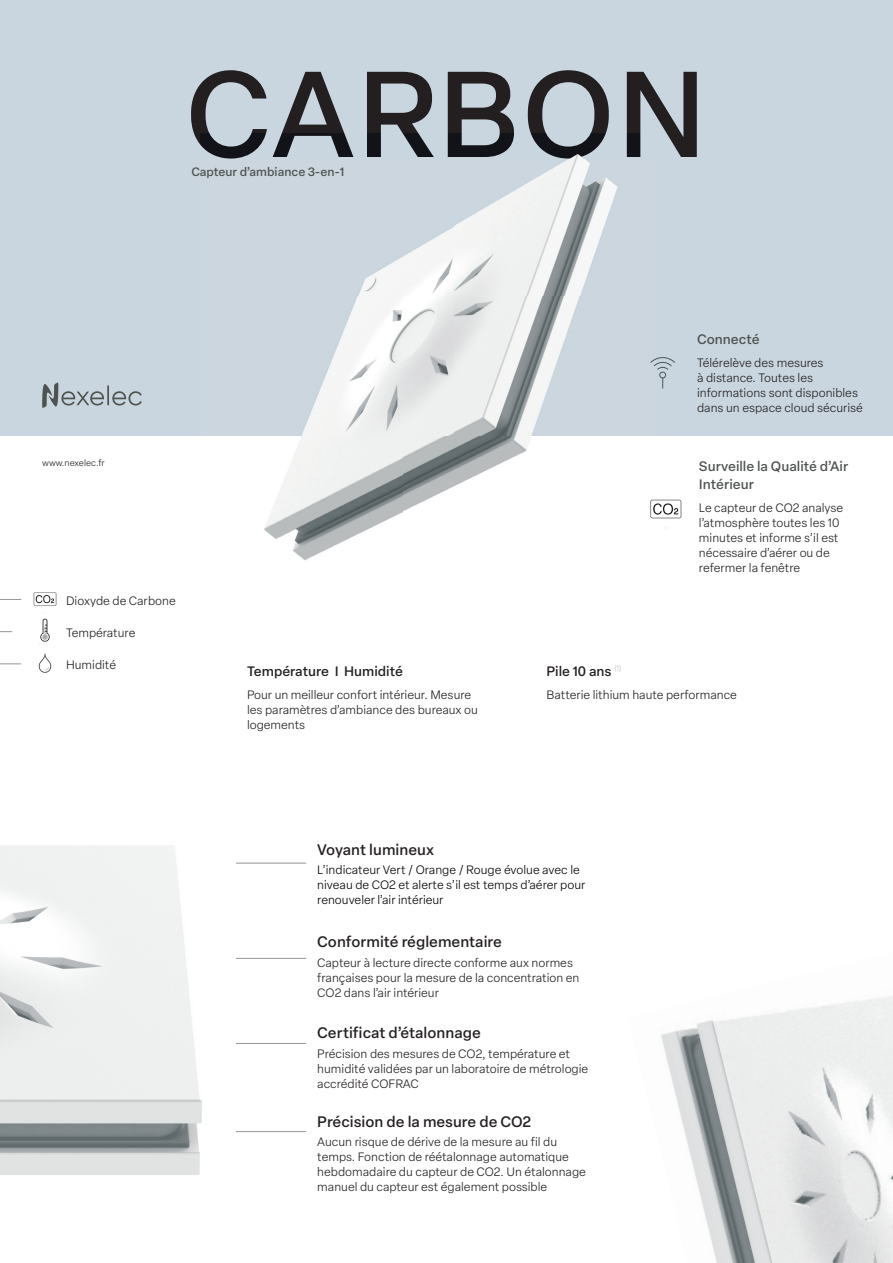
<style>
.page{position:relative;width:893px;height:1263px;background:#fff}
.page>*{position:absolute;margin:0;border:0;box-sizing:border-box;transform-origin:0 0}
.t1{font:500 120px "Elza Text";letter-spacing:.02em;color:#231f20}
.t2{font:500 15px "Elza Text";color:#231f20}
.t3{font:500 13.5px/18px "Elza Text";color:#4f5350}
.t4{font:500 13.5px "Elza Text";color:#231f20}
.t5{font:300 12px/15px "Elza Text";color:#231f20}
.t6{font:300 12px/15px "Elza Text";color:#040503}
.t7{font:500 12px "Elza Text";color:#4f5350}
.t8{font:300 9px "Elza Text";color:#231f20}
</style>
<div class="page">
<div style="left:0;top:0;width:893px;height:435px;background:#cad6df"></div>
<img style="left:33px;top:592px;width:24px;height:50px">
<hr style="left:236px;top:1043px;width:70px;height:1px;background:#979492">
<hr style="left:236px;top:958px;width:70px;height:1px;background:#979492">
<hr style="left:236px;top:863px;width:70px;height:1px;background:#979492">
<svg style="left:42px;top:382px;width:100px;height:26px"></svg>
<img style="left:200px;top:159px;width:459px;height:401px">
<img style="left:200px;top:134px;width:441px;height:25px">
<img style="left:0;top:845px;width:202px;height:330px">
<svg style="left:647px;top:354px;width:28px;height:34px"></svg>
<img style="left:644px;top:488px;width:38px;height:42px">
<svg style="left:0;top:599px;width:21px;height:1px"></svg>
<svg style="left:0;top:664px;width:21px;height:1px"></svg>
<svg style="left:0;top:631px;width:12px;height:1px"></svg>
<img style="left:38px;top:653px;width:14px;height:20px">
<hr style="left:236px;top:1131px;width:70px;height:1px;background:#979492">
<img style="left:661px;top:996px;width:232px;height:267px">
<h1 class="t1" style="left:185px;top:23px;width:523px">CARBON</h1>
<p class="t7" style="left:191px;top:162px;width:154px">Capteur d’ambiance 3-en-1</p>
<p class="t8" style="left:42px;top:456px;width:64px">www.nexelec.fr</p>
<p class="t5" style="left:66px;top:592px;width:111px">Dioxyde de Carbone</p>
<p class="t5" style="left:66px;top:624px;width:71px">Température</p>
<p class="t5" style="left:66px;top:656px;width:52px">Humidité</p>
<p class="t3" style="left:697px;top:329px;width:64px">Connecté</p>
<p class="t5" style="left:697px;top:355px;width:167px">Télérelève des mesures<br>à distance. Toutes les informations sont disponibles dans un espace cloud sécurisé</p>
<p class="t4" style="left:247px;top:661px;width:158px">Température I Humidité</p>
<p class="t5" style="left:247px;top:687px;width:232px">Pour un meilleur confort intérieur. Mesure les paramètres d’ambiance des bureaux ou logements</p>
<p class="t3" style="left:699px;top:456px;width:151px">Surveille la Qualité d’Air<br>Intérieur</p>
<p class="t5" style="left:699px;top:500px;width:146px">Le capteur de CO2 analyse l’atmosphère toutes les 10 minutes et informe s’il est nécessaire d’aérer ou de refermer la fenêtre</p>
<p class="t4" style="left:546px;top:661px;width:76px">Pile 10 ans <sup>(1)</sup></p>
<p class="t5" style="left:546px;top:687px;width:192px">Batterie lithium haute performance</p>
<p class="t2" style="left:317px;top:838px;width:118px">Voyant lumineux</p>
<p class="t6" style="left:317px;top:861px;width:270px">L’indicateur Vert / Orange / Rouge évolue avec le niveau de CO2 et alerte s’il est temps d’aérer pour renouveler l’air intérieur</p>
<p class="t2" style="left:317px;top:930px;width:186px">Conformité réglementaire</p>
<p class="t5" style="left:317px;top:954px;width:264px">Capteur à lecture directe conforme aux normes françaises pour la mesure de la concentration en<br>CO2 dans l’air intérieur</p>
<p class="t2" style="left:317px;top:1021px;width:165px">Certificat d’étalonnage</p>
<p class="t5" style="left:317px;top:1045px;width:272px">Précision des mesures de CO2, température et humidité validées par un laboratoire de métrologie accrédité COFRAC</p>
<p class="t2" style="left:317px;top:1110px;width:215px">Précision de la mesure de CO2</p>
<p class="t5" style="left:317px;top:1133px;width:270px">Aucun risque de dérive de la mesure au fil du temps. Fonction de réétalonnage automatique hebdomadaire du capteur de CO2. Un étalonnage manuel du capteur est également possible</p>
</div>
